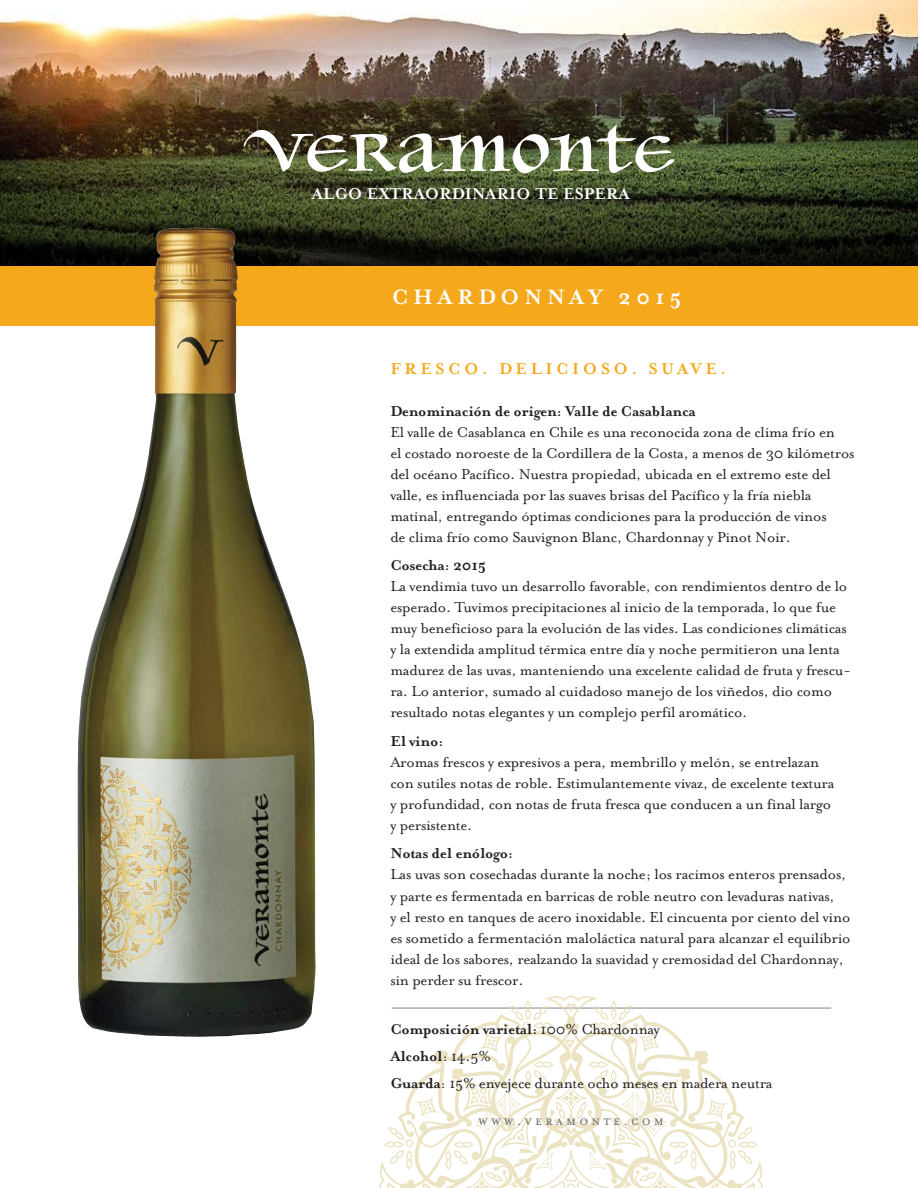
<style>
.page{position:relative;width:918px;height:1188px;background:#fff}
.page>*{position:absolute;margin:0;border:0;box-sizing:border-box;transform-origin:0 0}
.t1{font:700 24px "Mrs Eaves";letter-spacing:.2em;color:#fff}
.t2{font:700 18px "Mrs Eaves";letter-spacing:.01em;color:#fff}
.t3{font:700 18px "Mrs Eaves";letter-spacing:.2em;color:#f5a81c}
.t4{font:16.5px/21px "Mrs Eaves Roman";letter-spacing:-.015em;color:#231f20}
.t5{font:700 16.5px/27px "Mrs Eaves";letter-spacing:-.015em;color:#231f20}
.t6{font:15px "Mrs Eaves Small Caps";letter-spacing:.2em;color:#6d6e71}
.s1{font-family:"Mrs Eaves Roman";font-weight:400}
.s2{font-family:"Mrs Eaves";font-weight:700}
</style>
<div class="page">
<img style="left:0;top:0;width:918px;height:164px">
<svg style="left:0;top:164px;width:918px;height:102px;background:#2c331a"></svg>
<div style="left:0;top:266px;width:918px;height:59px;background:#f5a81c"></div>
<hr style="left:392px;top:1008px;width:439px;height:1px;background:#808285">
<svg style="left:379px;top:996px;width:384px;height:192px"></svg>
<svg style="left:384px;top:1003px;width:374px;height:185px"></svg>
<img style="left:78px;top:224px;width:238px;height:813px">
<svg style="left:243px;top:124px;width:432px;height:51px"></svg>
<p class="t2" style="left:312px;top:183px;width:320px">ALGO EXTRAORDINARIO TE ESPERA</p>
<h1 class="t1" style="left:392px;top:283px;width:291px">CHARDONNAY 2015</h1>
<p class="t3" style="left:390px;top:358px;width:337px">FRESCO. DELICIOSO. SUAVE.</p>
<p class="t5" style="left:390px;top:398px;width:307px">Denominación de origen: Valle de Casablanca</p>
<p class="t4" style="left:390px;top:422px;width:466px">El valle de Casablanca en Chile es una reconocida zona de clima frío en<br>el costado noroeste de la Cordillera de la Costa, a menos de 30 kilómetros del océano Pacífico. Nuestra propiedad, ubicada en el extremo este del valle, es influenciada por las suaves brisas del Pacífico y la fría niebla matinal, entregando óptimas condiciones para la producción de vinos<br>de clima frío como Sauvignon Blanc, Chardonnay y Pinot Noir.</p>
<p class="t5" style="left:390px;top:552px;width:97px">Cosecha: 2015</p>
<p class="t4" style="left:390px;top:576px;width:462px">La vendimia tuvo un desarrollo favorable, con rendimientos dentro de lo esperado. Tuvimos precipitaciones al inicio de la temporada, lo que fue muy beneficioso para la evolución de las vides. Las condiciones climáticas y la extendida amplitud térmica entre día y noche permitieron una lenta madurez de las uvas, manteniendo una excelente calidad de fruta y frescu&shy;ra. Lo anterior, sumado al cuidadoso manejo de los viñedos, dio como resultado notas elegantes y un complejo perfil aromático.</p>
<p class="t5" style="left:390px;top:728px;width:54px">El vino:</p>
<p class="t4" style="left:390px;top:752px;width:446px">Aromas frescos y expresivos a pera, membrillo y melón, se entrelazan con sutiles notas de roble. Estimulantemente vivaz, de excelente textura y profundidad, con notas de fruta fresca que conducen a un final largo y persistente.</p>
<p class="t5" style="left:390px;top:840px;width:124px">Notas del enólogo:</p>
<p class="t4" style="left:390px;top:864px;width:462px">Las uvas son cosechadas durante la noche; los racimos enteros prensados, y parte es fermentada en barricas de roble neutro con levaduras nativas,<br>y el resto en tanques de acero inoxidable. El cincuenta por ciento del vino es sometido a fermentación maloláctica natural para alcanzar el equilibrio ideal de los sabores, realzando la suavidad y cremosidad del Chardonnay, sin perder su frescor.</p>
<p class="t5" style="left:390px;top:1016px;width:272px">Composición varietal: <span class="s1">100% Chardonnay<br></span>Alcohol<span class="s1">: 14.5%</span></p>
<p class="t4" style="left:390px;top:1073px;width:384px"><span class="s2">Guarda</span>: 15% envejece durante ocho meses en madera neutra</p>
<p class="t6" style="left:478px;top:1112px;width:187px">www.veramonte.com</p>
</div>
